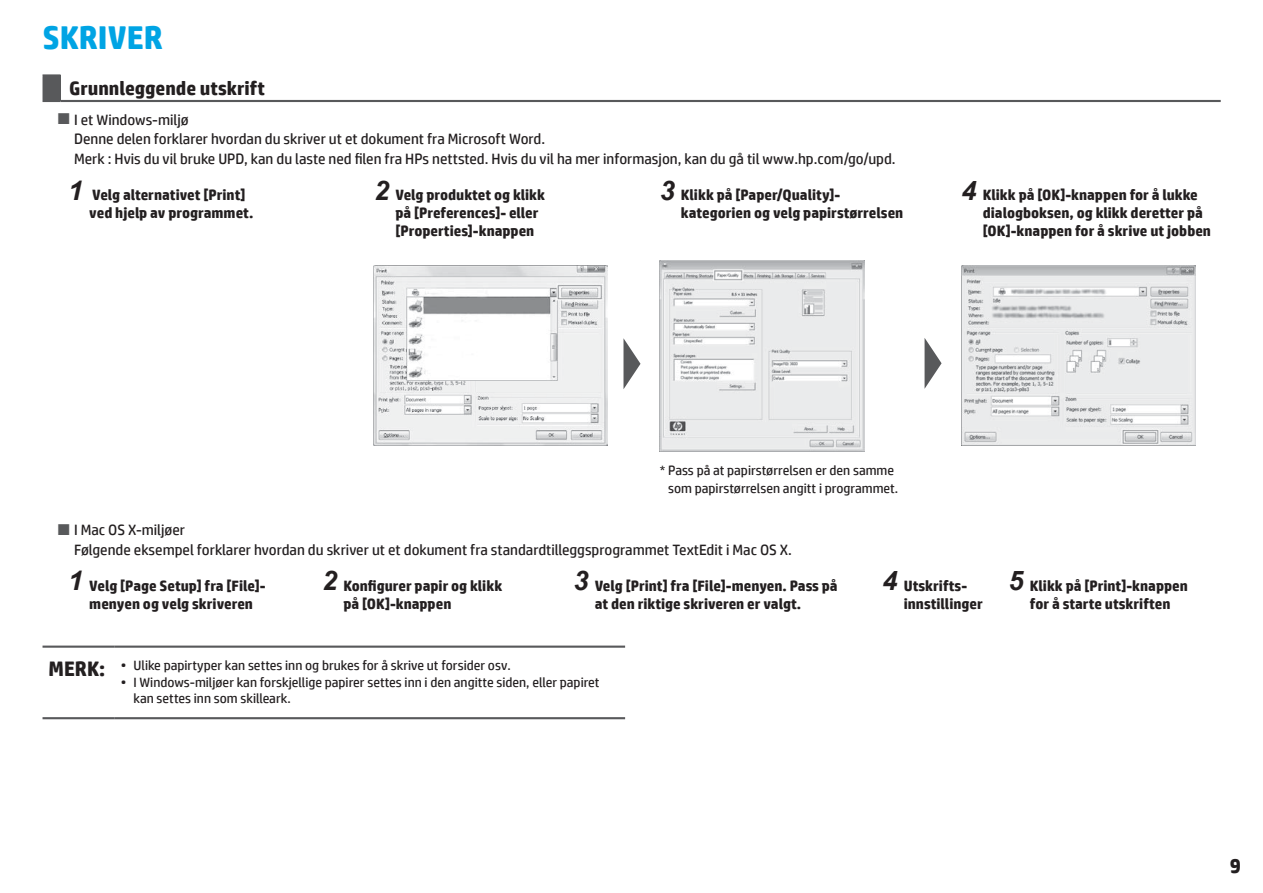
<style>
.page{position:relative;width:1263px;height:893px;background:#fff}
.page>*{position:absolute;margin:0;border:0;box-sizing:border-box;transform-origin:0 0}
.t1{font:700 33px "HP Simplified";color:#00a4e4}
.t2{font:700 21px "HP Simplified";color:#231f20}
.t3{font:700 19.5px "HP Simplified";color:#231f20}
.t4{font:700 15px/18px "HP Simplified";color:#231f20}
.t5{font:15px/19.5px "HP Simplified";color:#231f20}
.t6{font:13.5px/18px "HP Simplified";color:#231f20}
.s1{font-family:"Arial";font-style:italic;font-size:27px}
.s2{font-weight:700;font-size:21px}
</style>
<div class="page">
<div style="left:44px;top:75px;width:17px;height:26px;background:#58595b"></div>
<hr style="left:43px;top:74px;width:18px;height:3px;background:#58595b">
<hr style="left:43px;top:77px;width:2px;height:23px;background:#58595b">
<svg style="left:43px;top:100px;width:18px;height:2px"></svg>
<hr style="left:61px;top:100px;width:1160px;height:2px;background:#58595b">
<img style="left:373px;top:266px;width:234px;height:180px">
<svg style="left:623px;top:338px;width:17px;height:51px"></svg>
<img style="left:660px;top:260px;width:204px;height:191px">
<svg style="left:924px;top:338px;width:17px;height:51px"></svg>
<img style="left:961px;top:266px;width:234px;height:180px">
<hr style="left:43px;top:646px;width:72px;height:2px;background:#58595b">
<hr style="left:115px;top:646px;width:510px;height:2px;background:#58595b">
<hr style="left:43px;top:717px;width:72px;height:2px;background:#58595b">
<hr style="left:115px;top:717px;width:510px;height:2px;background:#58595b">
<h1 class="t1" style="left:43px;top:16px;width:122px">SKRIVER</h1>
<h3 class="t3" style="left:69px;top:75px;width:197px">Grunnleggende utskrift</h3>
<p class="t5" style="left:74px;top:109px;width:823px">I et Windows-miljø<br>Denne delen forklarer hvordan du skriver ut et dokument fra Microsoft Word.<br>Merk : Hvis du vil bruke UPD, kan du laste ned filen fra HPs nettsted. Hvis du vil ha mer informasjon, kan du gå til www.hp.com/go/upd.</p>
<p class="t4" style="left:89px;top:186px;width:166px;text-indent:-21px"><span class="s1">1</span> Velg alternativet [Print] ved hjelp av programmet.</p>
<p class="t4" style="left:395px;top:186px;width:151px;text-indent:-21px"><span class="s1">2</span> Velg produktet og klikk på [Preferences]- eller [Properties]-knappen</p>
<p class="t4" style="left:681px;top:186px;width:224px;text-indent:-21px"><span class="s1">3</span> Klikk på [Paper/Quality]- kategorien og velg papirstørrelsen</p>
<p class="t4" style="left:983px;top:186px;width:230px;text-indent:-21px"><span class="s1">4</span> Klikk på [OK]-knappen for å lukke dialogboksen, og klikk deretter på [OK]-knappen for å skrive ut jobben</p>
<p class="t6" style="left:668px;top:461px;width:232px;text-indent:-9px">* Pass på at papirstørrelsen er den samme som papirstørrelsen angitt i programmet.</p>
<p class="t5" style="left:74px;top:520px;width:719px">I Mac OS X-miljøer<br>Følgende eksempel forklarer hvordan du skriver ut et dokument fra standardtilleggsprogrammet TextEdit i Mac OS X.</p>
<p class="t4" style="left:68px;top:576px;width:199px;text-align:center"><span class="s1">1</span> Velg [Page Setup] fra [File]- menyen og velg skriveren</p>
<p class="t4" style="left:343px;top:576px;width:160px;text-indent:-21px"><span class="s1">2</span> Konfigurer papir og klikk på [OK]-knappen</p>
<p class="t4" style="left:595px;top:576px;width:245px;text-indent:-21px"><span class="s1">3</span> Velg [Print] fra [File]-menyen. Pass på at den riktige skriveren er valgt.</p>
<p class="t4" style="left:904px;top:576px;width:81px;text-indent:-21px"><span class="s1">4</span> Utskrifts&shy;innstillinger</p>
<p class="t4" style="left:1008px;top:576px;width:181px;text-align:center"><span class="s1">5</span> Klikk på [Print]-knappen for å starte utskriften</p>
<p class="t6" style="left:49px;top:656px;width:464px"><span class="s2">MERK:</span> • Ulike papirtyper kan settes inn og brukes for å skrive ut forsider osv.</p>
<p class="t6" style="left:134px;top:674px;width:468px;line-height:16.5px;text-indent:-13px">• I Windows-miljøer kan forskjellige papirer settes inn i den angitte siden, eller papiret kan settes inn som skilleark.</p>
<h2 class="t2" style="left:1230px;top:851px;width:13px">9</h2>
</div>
